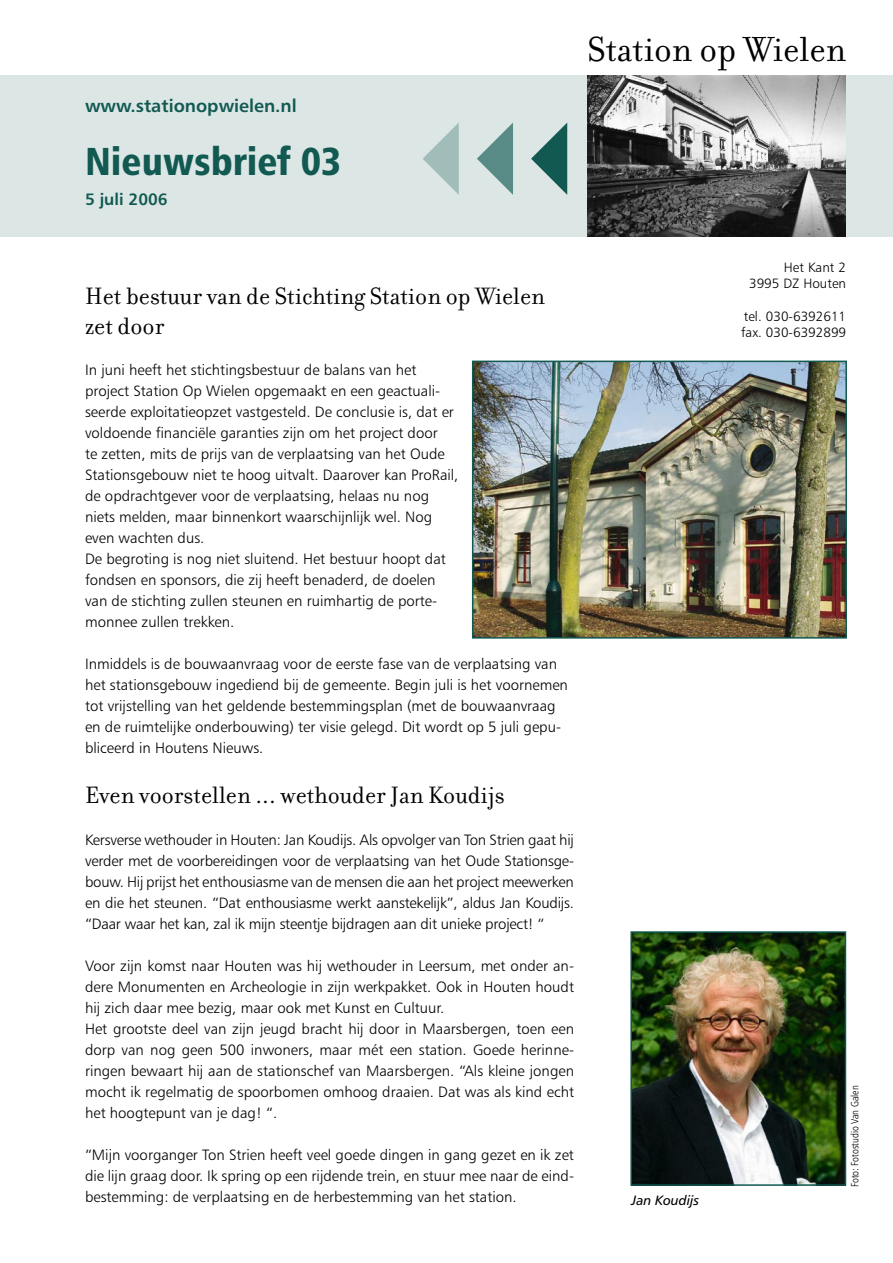
<style>
.page{position:relative;width:893px;height:1263px;background:#fff}
.page>*{position:absolute;margin:0;border:0;box-sizing:border-box;transform-origin:0 0}
.t1{font:39px "Humanist 777 BT Black Condensed B";color:#115951}
.Normaal{font:37.5px "Filosofia";color:#000}
.kop{font:25.5px/30.6px "Filosofia";color:#000}
.Normaal-2{font:18px "Humanist 777 BT Bold B";color:#115951}
.t2{font:16.5px "Humanist 777 BT Bold B";color:#115951}
.plat{font:15px/21px "Humanist 777 BT Light B";color:#000;text-align:justify}
.Normaal-3{font:13.5px "Humanist 777 BT Light B";color:#000}
.bijschrift{font:13.5px "Humanist 777 BT Italic B";color:#000}
.t3{font:10.5px "Humanist 777 BT Light Condensed B";color:#000}
</style>
<div class="page">
<div style="left:0;top:75px;width:893px;height:162px;background:#dbe6e5"></div>
<img style="left:587px;top:75px;width:258px;height:162px">
<svg style="left:531px;top:123px;width:36px;height:72px"></svg>
<svg style="left:477px;top:123px;width:36px;height:72px"></svg>
<svg style="left:423px;top:123px;width:36px;height:72px"></svg>
<img style="left:633px;top:934px;width:210px;height:249px">
<div style="left:630px;top:931px;width:216px;height:255px;border:2px solid #115951"></div>
<img style="left:475px;top:364px;width:369px;height:272px">
<div style="left:472px;top:361px;width:375px;height:278px;border:2px solid #115951"></div>
<p class="Normaal-2" style="left:85px;top:95px;width:213px">www.stationopwielen.nl</p>
<p class="t1" style="left:85px;top:137px;width:258px">Nieuwsbrief 03</p>
<p class="t2" style="left:85px;top:189px;width:84px">5 juli 2006</p>
<p class="Normaal" style="left:588px;top:29px;width:260px">Station op Wielen</p>
<p class="kop" style="left:85px;top:281px;width:461px">Het bestuur van de Stichting Station op Wielen zet door</p>
<p class="plat" style="left:85px;top:359px;width:375px;text-align:left">In juni heeft het stichtingsbestuur de balans van het project Station Op Wielen opgemaakt en een geactuali&shy;seerde exploitatieopzet vastgesteld. De conclusie is, dat er voldoende financiële garanties zijn om het project door<br>te zetten, mits de prijs van de verplaatsing van het Oude Stationsgebouw niet te hoog uitvalt. Daarover kan ProRail, de opdrachtgever voor de verplaatsing, helaas nu nog niets melden, maar binnenkort waarschijnlijk wel. Nog even wachten dus.</p>
<p class="plat" style="left:85px;top:548px;width:362px;text-align:left">De begroting is nog niet sluitend. Het bestuur hoopt dat fondsen en sponsors, die zij heeft benaderd, de doelen van de stichting zullen steunen en ruimhartig de porte&shy;monnee zullen trekken.</p>
<p class="plat" style="left:85px;top:653px;width:484px;text-align:left">Inmiddels is de bouwaanvraag voor de eerste fase van de verplaatsing van het stationsgebouw ingediend bij de gemeente. Begin juli is het voornemen tot vrijstelling van het geldende bestemmingsplan (met de bouwaanvraag en de ruimtelijke onderbouwing) ter visie gelegd. Dit wordt op 5 juli gepu&shy;bliceerd in Houtens Nieuws.</p>
<p class="kop" style="left:85px;top:780px;width:421px">Even voorstellen ... wethouder Jan Koudijs</p>
<p class="plat" style="left:85px;top:829px;width:490px">Kersverse wethouder in Houten: Jan Koudijs. Als opvolger van Ton Strien gaat hij verder met de voorbereidingen voor de verplaatsing van het Oude Stationsge&shy;bouw. Hij prijst het enthousiasme van de mensen die aan het project meewerken en die het steunen. “Dat enthousiasme werkt aanstekelijk”, aldus Jan Koudijs. “Daar waar het kan, zal ik mijn steentje bijdragen aan dit unieke project! “</p>
<p class="plat" style="left:85px;top:955px;width:490px">Voor zijn komst naar Houten was hij wethouder in Leersum, met onder an&shy;dere Monumenten en Archeologie in zijn werkpakket. Ook in Houten houdt hij zich daar mee bezig, maar ook met Kunst en Cultuur.</p>
<p class="plat" style="left:85px;top:1018px;width:490px">Het grootste deel van zijn jeugd bracht hij door in Maarsbergen, toen een dorp van nog geen 500 inwoners, maar mét een station. Goede herinne&shy;ringen bewaart hij aan de stationschef van Maarsbergen. “Als kleine jongen mocht ik regelmatig de spoorbomen omhoog draaien. Dat was als kind echt het hoogtepunt van je dag! “.</p>
<p class="plat" style="left:85px;top:1144px;width:490px">“Mijn voorganger Ton Strien heeft veel goede dingen in gang gezet en ik zet die lijn graag door. Ik spring op een rijdende trein, en stuur mee naar de eind&shy;bestemming: de verplaatsing en de herbestemming van het station.</p>
<p class="Normaal-3" style="left:784px;top:259px;width:64px">Het Kant 2</p>
<p class="Normaal-3" style="left:749px;top:275px;width:98px">3995 DZ Houten</p>
<p class="Normaal-3" style="left:744px;top:308px;width:104px">tel. 030-6392611</p>
<p class="Normaal-3" style="left:741px;top:324px;width:106px">fax. 030-6392899</p>
<p class="bijschrift" style="left:631px;top:1191px;width:69px">Jan Koudijs</p>
<p class="t3" style="left:848px;top:1187px;width:103px;rotate:-90deg">Foto: Fotostudio Van Galen</p>
</div>
